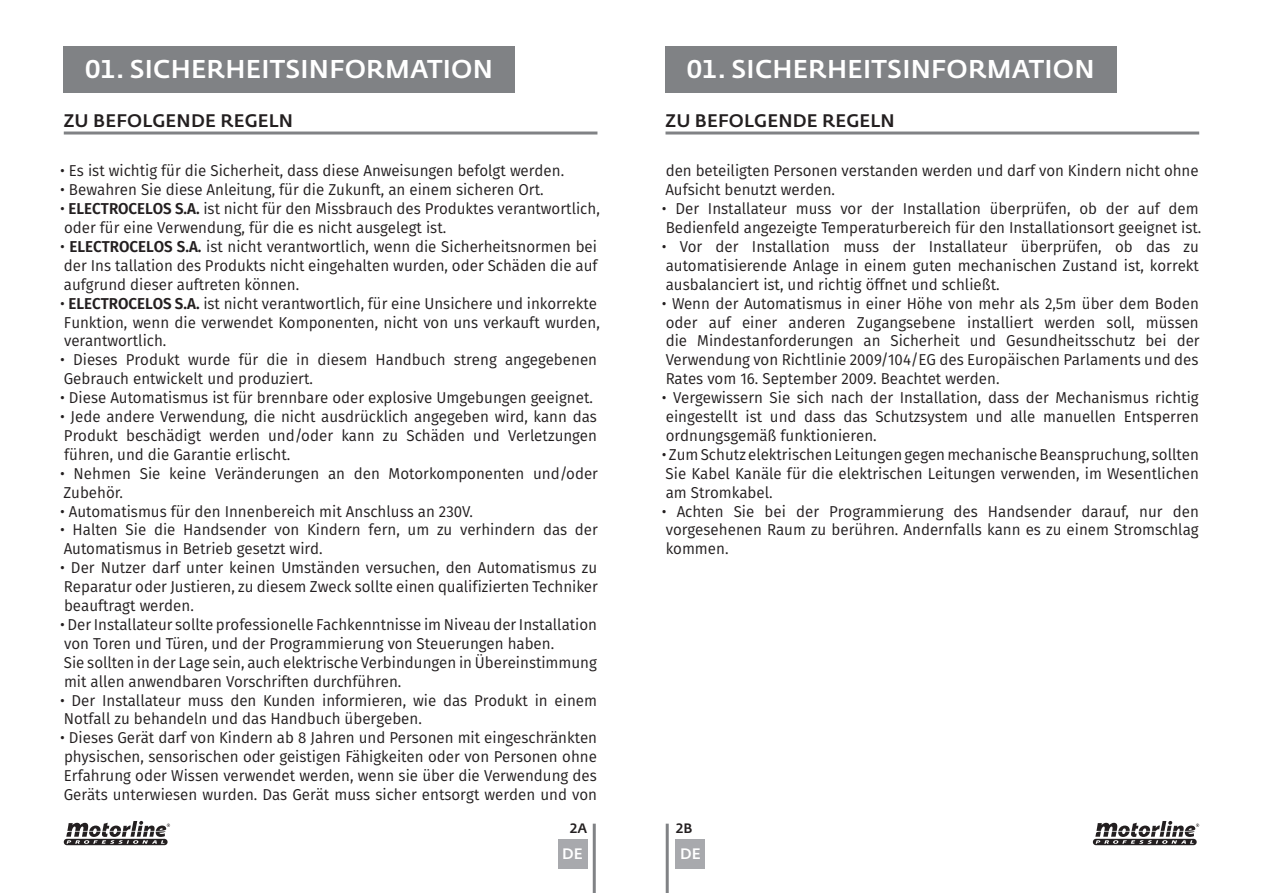
<style>
.page{position:relative;width:1263px;height:893px;background:#fff}
.page>*{position:absolute;margin:0;border:0;box-sizing:border-box;transform-origin:0 0}
.t1{font:500 25.5px "Fedra Sans Std";letter-spacing:.01em;color:#fff}
.t2{font:500 18px "Fedra Sans Std";letter-spacing:.01em;color:#231f20}
.t3{font:15.75px/18.9px "Fira Sans";color:#231f20;scale:.96 1}
.t4{font:500 15px "Fedra Sans Std";color:#fff}
.t5{font:500 13.5px "Fedra Sans Std";color:#231f20}
.s1{font-weight:600}
</style>
<div class="page">
<div style="left:665px;top:47px;width:452px;height:46px;background:#808285"></div>
<div style="left:64px;top:47px;width:451px;height:46px;background:#808285"></div>
<hr style="left:665px;top:132px;width:534px;height:3px;background:#808285">
<hr style="left:64px;top:132px;width:533px;height:3px;background:#808285">
<hr style="left:593px;top:824px;width:3px;height:69px;background:#808285">
<hr style="left:666px;top:824px;width:3px;height:69px;background:#808285">
<div style="left:675px;top:839px;width:30px;height:30px;background:#a8a9ad"></div>
<div style="left:558px;top:839px;width:29px;height:30px;background:#a8a9ad"></div>
<svg style="left:1093px;top:821px;width:106px;height:24px"></svg>
<svg style="left:64px;top:821px;width:106px;height:24px"></svg>
<h1 class="t1" style="left:85px;top:53px;width:409px">01. SICHERHEITSINFORMATION</h1>
<h1 class="t1" style="left:687px;top:53px;width:409px">01. SICHERHEITSINFORMATION</h1>
<p class="t2" style="left:64px;top:110px;width:231px">ZU BEFOLGENDE REGELN</p>
<p class="t2" style="left:666px;top:110px;width:231px">ZU BEFOLGENDE REGELN</p>
<p class="t3" style="left:60px;top:161px;width:526px">• Es ist wichtig für die Sicherheit, dass diese Anweisungen befolgt werden.</p>
<p class="t3" style="left:60px;top:180px;width:505px">• Bewahren Sie diese Anleitung, für die Zukunft, an einem sicheren Ort.</p>
<p class="t3" style="left:60px;top:199px;width:564px">• <span class="s1">ELECTROCELOS S.A.</span> ist nicht für den Missbrauch des Produktes verantwortlich, oder für eine Verwendung, für die es nicht ausgelegt ist.</p>
<p class="t3" style="left:60px;top:237px;width:561px;text-align:justify">• <span class="s1">ELECTROCELOS S.A.</span> ist nicht verantwortlich, wenn die Sicherheitsnormen bei der Ins tallation des Produkts nicht eingehalten wurden, oder Schäden die auf aufgrund dieser auftreten können.</p>
<p class="t3" style="left:60px;top:293px;width:564px">• <span class="s1">ELECTROCELOS S.A.</span> ist nicht verantwortlich, für eine Unsichere und inkorrekte<br>Funktion, wenn die verwendet Komponenten, nicht von uns verkauft wurden, verantwortlich.</p>
<p class="t3" style="left:60px;top:350px;width:561px">• Dieses Produkt wurde für die in diesem Handbuch streng angegebenen<br>Gebrauch entwickelt und produziert.</p>
<p class="t3" style="left:60px;top:388px;width:556px">• Diese Automatismus ist für brennbare oder explosive Umgebungen geeignet.</p>
<p class="t3" style="left:60px;top:407px;width:561px;text-align:justify">• Jede andere Verwendung, die nicht ausdrücklich angegeben wird, kann das Produkt beschädigt werden und/oder kann zu Schäden und Verletzungen führen, und die Garantie erlischt.</p>
<p class="t3" style="left:60px;top:463px;width:562px">• Nehmen Sie keine Veränderungen an den Motorkomponenten und/oder<br>Zubehör.</p>
<p class="t3" style="left:60px;top:501px;width:432px">• Automatismus für den Innenbereich mit Anschluss an 230V.</p>
<p class="t3" style="left:60px;top:520px;width:562px">• Halten Sie die Handsender von Kindern fern, um zu verhindern das der<br>Automatismus in Betrieb gesetzt wird.</p>
<p class="t3" style="left:60px;top:558px;width:562px;text-align:justify">• Der Nutzer darf unter keinen Umständen versuchen, den Automatismus zu Reparatur oder Justieren, zu diesem Zweck sollte einen qualifizierten Techniker beauftragt werden.</p>
<p class="t3" style="left:60px;top:615px;width:561px">• Der Installateur sollte professionelle Fachkenntnisse im Niveau der Installation von Toren und Türen, und der Programmierung von Steuerungen haben.<br>Sie sollten in der Lage sein, auch elektrische Verbindungen in Übereinstimmung mit allen anwendbaren Vorschriften durchführen.</p>
<p class="t3" style="left:60px;top:690px;width:561px">• Der Installateur muss den Kunden informieren, wie das Produkt in einem<br>Notfall zu behandeln und das Handbuch übergeben.</p>
<p class="t3" style="left:60px;top:728px;width:561px;text-align:justify">• Dieses Gerät darf von Kindern ab 8 Jahren und Personen mit eingeschränkten physischen, sensorischen oder geistigen Fähigkeiten oder von Personen ohne Erfahrung oder Wissen verwendet werden, wenn sie über die Verwendung des Geräts unterwiesen wurden. Das Gerät muss sicher entsorgt werden und von</p>
<p class="t3" style="left:665px;top:161px;width:557px">den beteiligten Personen verstanden werden und darf von Kindern nicht ohne<br>Aufsicht benutzt werden.</p>
<p class="t3" style="left:662px;top:199px;width:563px">• Der Installateur muss vor der Installation überprüfen, ob der auf dem<br>Bedienfeld angezeigte Temperaturbereich für den Installationsort geeignet ist.</p>
<p class="t3" style="left:662px;top:237px;width:561px;text-align:justify">• Vor der Installation muss der Installateur überprüfen, ob das zu automatisierende Anlage in einem guten mechanischen Zustand ist, korrekt ausbalanciert ist, und richtig öffnet und schließt.</p>
<p class="t3" style="left:662px;top:293px;width:562px;text-align:justify">• Wenn der Automatismus in einer Höhe von mehr als 2,5m über dem Boden oder auf einer anderen Zugangsebene installiert werden soll, müssen die Mindestanforderungen an Sicherheit und Gesundheitsschutz bei der Verwendung von Richtlinie 2009/104/EG des Europäischen Parlaments und des Rates vom 16. September 2009. Beachtet werden.</p>
<p class="t3" style="left:662px;top:388px;width:561px;text-align:justify">• Vergewissern Sie sich nach der Installation, dass der Mechanismus richtig eingestellt ist und dass das Schutzsystem und alle manuellen Entsperren ordnungsgemäß funktionieren.</p>
<p class="t3" style="left:662px;top:445px;width:561px;text-align:justify">• Zum Schutz elektrischen Leitungen gegen mechanische Beanspruchung, sollten Sie Kabel Kanäle für die elektrischen Leitungen verwenden, im Wesentlichen am Stromkabel.</p>
<p class="t3" style="left:662px;top:501px;width:561px;text-align:justify">• Achten Sie bei der Programmierung des Handsender darauf, nur den vorgesehenen Raum zu berühren. Andernfalls kann es zu einem Stromschlag kommen.</p>
<p class="t5" style="left:569px;top:820px;width:19px">3 A2</p>
<p class="t5" style="left:675px;top:820px;width:19px">3 B2</p>
<p class="t4" style="left:562px;top:845px;width:22px">DE</p>
<p class="t4" style="left:680px;top:845px;width:22px">DE</p>
</div>
